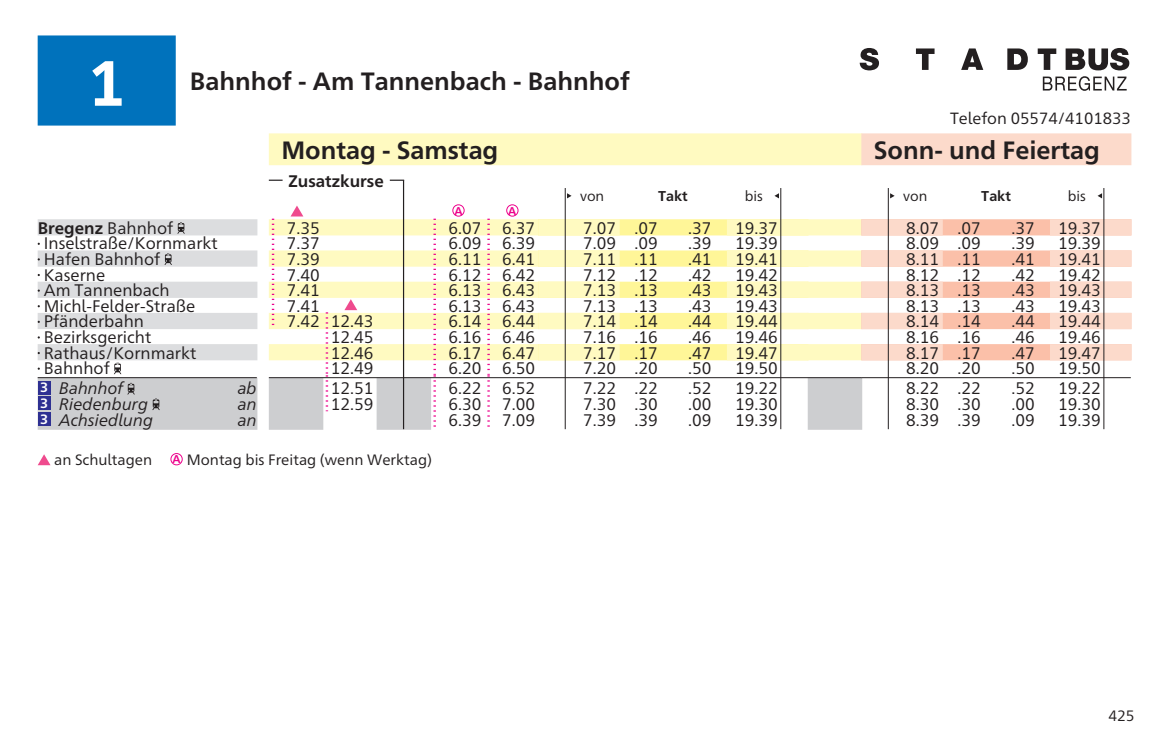
<style>
.page{position:relative;width:1170px;height:745px;background:#fff}
.page>*{position:absolute;margin:0;border:0;box-sizing:border-box;transform-origin:0 0}
.t1{font:700 63.75px "Neue Frutiger VVV";color:#fff}
.t2{font:700 25px "Neue Frutiger VVV";color:#231f20}
.t3{font:16.75px/15.5px "Neue Frutiger VVV";color:#231f20;text-align:justify}
.t4{font:italic 16.75px "Neue Frutiger VVV";color:#231f20}
.t5{font:700 16.75px "Neue Frutiger VVV";color:#231f20}
.t6{font:16.25px "Neue Frutiger VVV";color:#231f20}
.t7{font:15px "Neue Frutiger VVV";color:#231f20}
.t8{font:15px "Neue Frutiger 1450 for VV";color:#231f20}
.t9{font:14.25px "Neue Frutiger VVV";color:#231f20}
.t10{font:700 14.25px "Neue Frutiger VVV";color:#231f20}
.t11{font:700 11.25px "Neue Frutiger VVV";color:#ed028c}
.s1{font-weight:700}
.s2{font-weight:700;font-style:normal;font-size:13.5px;color:#fff}
.s3{font-weight:700;font-size:11.25px;color:#ed028c}
</style>
<div class="page">
<svg style="left:269px;top:133px;width:862px;height:32px;background:#fef0c4"></svg>
<div style="left:38px;top:35px;width:138px;height:90px;background:#0072bc"></div>
<svg style="left:859px;top:48px;width:20px;height:22px"></svg>
<svg style="left:915px;top:48px;width:19px;height:22px"></svg>
<svg style="left:961px;top:48px;width:22px;height:22px"></svg>
<svg style="left:1007px;top:48px;width:20px;height:22px"></svg>
<svg style="left:1037px;top:48px;width:19px;height:22px"></svg>
<svg style="left:1065px;top:48px;width:64px;height:22px"></svg>
<svg style="left:1042px;top:76px;width:84px;height:15px"></svg>
<div style="left:38px;top:219px;width:219px;height:16px;background:#dcdddf"></div>
<svg style="left:38px;top:242px;width:219px;height:24px"></svg>
<svg style="left:38px;top:274px;width:219px;height:24px"></svg>
<div style="left:38px;top:313px;width:219px;height:16px;background:#dcdddf"></div>
<svg style="left:38px;top:344px;width:219px;height:85px"></svg>
<div style="left:38px;top:411px;width:13px;height:14px;background:#2e3092"></div>
<svg style="left:269px;top:179px;width:13px;height:2px"></svg>
<svg style="left:390px;top:179px;width:14px;height:2px"></svg>
<hr style="left:403px;top:180px;width:1px;height:249px;background:#231f20">
<div style="left:452px;top:204px;width:12px;height:12px;border:1px solid #ed028c;border-radius:50%"></div>
<div style="left:506px;top:204px;width:12px;height:12px;border:1px solid #ed028c;border-radius:50%"></div>
<hr style="left:564px;top:188px;width:1px;height:241px;background:#231f20">
<hr style="left:780px;top:188px;width:1px;height:241px;background:#231f20">
<svg style="left:567px;top:193px;width:4px;height:5px"></svg>
<svg style="left:774px;top:193px;width:5px;height:5px"></svg>
<svg style="left:269px;top:205px;width:862px;height:224px"></svg>
<hr style="left:887px;top:188px;width:1px;height:241px;background:#231f20">
<hr style="left:1103px;top:188px;width:1px;height:241px;background:#231f20">
<svg style="left:890px;top:193px;width:4px;height:5px"></svg>
<svg style="left:38px;top:454px;width:12px;height:11px"></svg>
<div style="left:170px;top:453px;width:12px;height:12px;border:1px solid #ed028c;border-radius:50%"></div>
<h1 class="t1" style="left:88px;top:57px;width:39px">1</h1>
<h2 class="t2" style="left:190px;top:71px;width:441px">Bahnhof - Am Tannenbach - Bahnhof</h2>
<h2 class="t2" style="left:281px;top:140px;width:218px">Montag - Samstag</h2>
<p class="t3" style="left:44px;top:220px;width:175px;text-align:left;text-indent:-6px"><span class="s1">Bregenz</span> Bahnhof<br>Inselstraße/Kornmarkt<br>Hafen Bahnhof<br>Kaserne<br>Am Tannenbach<br>Michl-Felder-Straße<br>Pfänderbahn<br>Bezirksgericht<br>Rathaus/Kornmarkt<br>Bahnhof</p>
<p class="t4" style="left:40px;top:381px;width:85px"><span class="s2">3</span> Bahnhof</p>
<p class="t4" style="left:238px;top:381px;width:21px">ab</p>
<p class="t4" style="left:40px;top:397px;width:110px"><span class="s2">3</span> Riedenburg</p>
<p class="t4" style="left:238px;top:397px;width:20px">an</p>
<p class="t4" style="left:40px;top:412px;width:115px"><span class="s2">3</span> Achsiedlung</p>
<p class="t4" style="left:238px;top:412px;width:20px">an</p>
<p class="t5" style="left:288px;top:174px;width:97px">Zusatzkurse</p>
<p class="t3" style="left:287px;top:220px;width:34px">7.35<br>7.37<br>7.39<br>7.40<br>7.41<br>7.41<br>7.42</p>
<p class="t3" style="left:331px;top:314px;width:44px">12.43<br>12.45<br>12.46<br>12.49</p>
<p class="t3" style="left:331px;top:381px;width:44px">12.51<br>12.59</p>
<p class="t7" style="left:54px;top:452px;width:100px">an Schultagen</p>
<p class="t7" style="left:172px;top:452px;width:261px"><span class="s3">A</span> Montag bis Freitag (wenn Werktag)</p>
<p class="t11" style="left:454px;top:206px;width:10px">A</p>
<p class="t3" style="left:448px;top:220px;width:34px">6.07<br>6.09<br>6.11<br>6.12<br>6.13<br>6.13<br>6.14<br>6.16<br>6.17<br>6.20</p>
<p class="t3" style="left:448px;top:381px;width:34px">6.22<br>6.30<br>6.39</p>
<p class="t11" style="left:508px;top:206px;width:10px">A</p>
<p class="t3" style="left:502px;top:220px;width:34px">6.37<br>6.39<br>6.41<br>6.42<br>6.43<br>6.43<br>6.44<br>6.46<br>6.47<br>6.50</p>
<p class="t3" style="left:502px;top:381px;width:34px">6.52<br>7.00<br>7.09</p>
<p class="t9" style="left:580px;top:188px;width:26px">von</p>
<p class="t10" style="left:658px;top:190px;width:31px">Takt</p>
<p class="t9" style="left:744px;top:188px;width:20px">bis</p>
<p class="t3" style="left:583px;top:220px;width:76px">7.07 .07</p>
<p class="t3" style="left:688px;top:220px;width:25px">.37</p>
<p class="t3" style="left:735px;top:220px;width:44px">19.37</p>
<p class="t3" style="left:583px;top:236px;width:76px">7.09 .09</p>
<p class="t3" style="left:688px;top:236px;width:25px">.39</p>
<p class="t3" style="left:735px;top:236px;width:44px">19.39</p>
<p class="t3" style="left:583px;top:251px;width:76px">7.11 .11</p>
<p class="t3" style="left:688px;top:251px;width:25px">.41</p>
<p class="t3" style="left:735px;top:251px;width:44px">19.41</p>
<p class="t3" style="left:583px;top:267px;width:76px">7.12 .12</p>
<p class="t3" style="left:688px;top:267px;width:25px">.42</p>
<p class="t3" style="left:735px;top:267px;width:44px">19.42</p>
<p class="t3" style="left:583px;top:283px;width:76px">7.13 .13</p>
<p class="t3" style="left:688px;top:283px;width:25px">.43</p>
<p class="t3" style="left:735px;top:283px;width:44px">19.43</p>
<p class="t3" style="left:583px;top:298px;width:76px">7.13 .13</p>
<p class="t3" style="left:688px;top:298px;width:25px">.43</p>
<p class="t3" style="left:735px;top:298px;width:44px">19.43</p>
<p class="t3" style="left:583px;top:314px;width:76px">7.14 .14</p>
<p class="t3" style="left:688px;top:314px;width:25px">.44</p>
<p class="t3" style="left:735px;top:314px;width:44px">19.44</p>
<p class="t3" style="left:583px;top:329px;width:76px">7.16 .16</p>
<p class="t3" style="left:688px;top:329px;width:25px">.46</p>
<p class="t3" style="left:735px;top:329px;width:44px">19.46</p>
<p class="t3" style="left:583px;top:345px;width:76px">7.17 .17</p>
<p class="t3" style="left:688px;top:345px;width:25px">.47</p>
<p class="t3" style="left:735px;top:345px;width:44px">19.47</p>
<p class="t3" style="left:583px;top:361px;width:76px">7.20 .20</p>
<p class="t3" style="left:688px;top:361px;width:25px">.50</p>
<p class="t3" style="left:735px;top:361px;width:44px">19.50</p>
<p class="t3" style="left:583px;top:381px;width:76px">7.22 .22</p>
<p class="t3" style="left:688px;top:381px;width:25px">.52</p>
<p class="t3" style="left:735px;top:381px;width:44px">19.22</p>
<p class="t3" style="left:583px;top:396px;width:76px">7.30 .30</p>
<p class="t3" style="left:688px;top:396px;width:25px">.00</p>
<p class="t3" style="left:735px;top:396px;width:44px">19.30</p>
<p class="t3" style="left:583px;top:412px;width:76px">7.39 .39</p>
<p class="t3" style="left:688px;top:412px;width:25px">.09</p>
<p class="t3" style="left:735px;top:412px;width:44px">19.39</p>
<p class="t6" style="left:950px;top:110px;width:182px">Telefon 05574/4101833</p>
<h2 class="t2" style="left:873px;top:140px;width:227px">Sonn- und Feiertag</h2>
<p class="t9" style="left:903px;top:188px;width:26px">von</p>
<p class="t10" style="left:981px;top:190px;width:31px">Takt</p>
<p class="t9" style="left:1067px;top:188px;width:20px">bis</p>
<p class="t3" style="left:906px;top:220px;width:76px">8.07 .07</p>
<p class="t3" style="left:1011px;top:220px;width:25px">.37</p>
<p class="t3" style="left:1058px;top:220px;width:44px">19.37</p>
<p class="t3" style="left:906px;top:236px;width:76px">8.09 .09</p>
<p class="t3" style="left:1011px;top:236px;width:25px">.39</p>
<p class="t3" style="left:1058px;top:236px;width:44px">19.39</p>
<p class="t3" style="left:906px;top:251px;width:76px">8.11 .11</p>
<p class="t3" style="left:1011px;top:251px;width:25px">.41</p>
<p class="t3" style="left:1058px;top:251px;width:44px">19.41</p>
<p class="t3" style="left:906px;top:267px;width:76px">8.12 .12</p>
<p class="t3" style="left:1011px;top:267px;width:25px">.42</p>
<p class="t3" style="left:1058px;top:267px;width:44px">19.42</p>
<p class="t3" style="left:906px;top:283px;width:76px">8.13 .13</p>
<p class="t3" style="left:1011px;top:283px;width:25px">.43</p>
<p class="t3" style="left:1058px;top:283px;width:44px">19.43</p>
<p class="t3" style="left:906px;top:298px;width:76px">8.13 .13</p>
<p class="t3" style="left:1011px;top:298px;width:25px">.43</p>
<p class="t3" style="left:1058px;top:298px;width:44px">19.43</p>
<p class="t3" style="left:906px;top:314px;width:76px">8.14 .14</p>
<p class="t3" style="left:1011px;top:314px;width:25px">.44</p>
<p class="t3" style="left:1058px;top:314px;width:44px">19.44</p>
<p class="t3" style="left:906px;top:329px;width:76px">8.16 .16</p>
<p class="t3" style="left:1011px;top:329px;width:25px">.46</p>
<p class="t3" style="left:1058px;top:329px;width:44px">19.46</p>
<p class="t3" style="left:906px;top:345px;width:76px">8.17 .17</p>
<p class="t3" style="left:1011px;top:345px;width:25px">.47</p>
<p class="t3" style="left:1058px;top:345px;width:44px">19.47</p>
<p class="t3" style="left:906px;top:361px;width:76px">8.20 .20</p>
<p class="t3" style="left:1011px;top:361px;width:25px">.50</p>
<p class="t3" style="left:1058px;top:361px;width:44px">19.50</p>
<p class="t3" style="left:906px;top:381px;width:76px">8.22 .22</p>
<p class="t3" style="left:1011px;top:381px;width:25px">.52</p>
<p class="t3" style="left:1058px;top:381px;width:44px">19.22</p>
<p class="t3" style="left:906px;top:396px;width:76px">8.30 .30</p>
<p class="t3" style="left:1011px;top:396px;width:25px">.00</p>
<p class="t3" style="left:1058px;top:396px;width:44px">19.30</p>
<p class="t3" style="left:906px;top:412px;width:76px">8.39 .39</p>
<p class="t3" style="left:1011px;top:412px;width:25px">.09</p>
<p class="t3" style="left:1058px;top:412px;width:44px">19.39</p>
<p class="t8" style="left:1108px;top:704px;width:27px">425</p>
</div>
